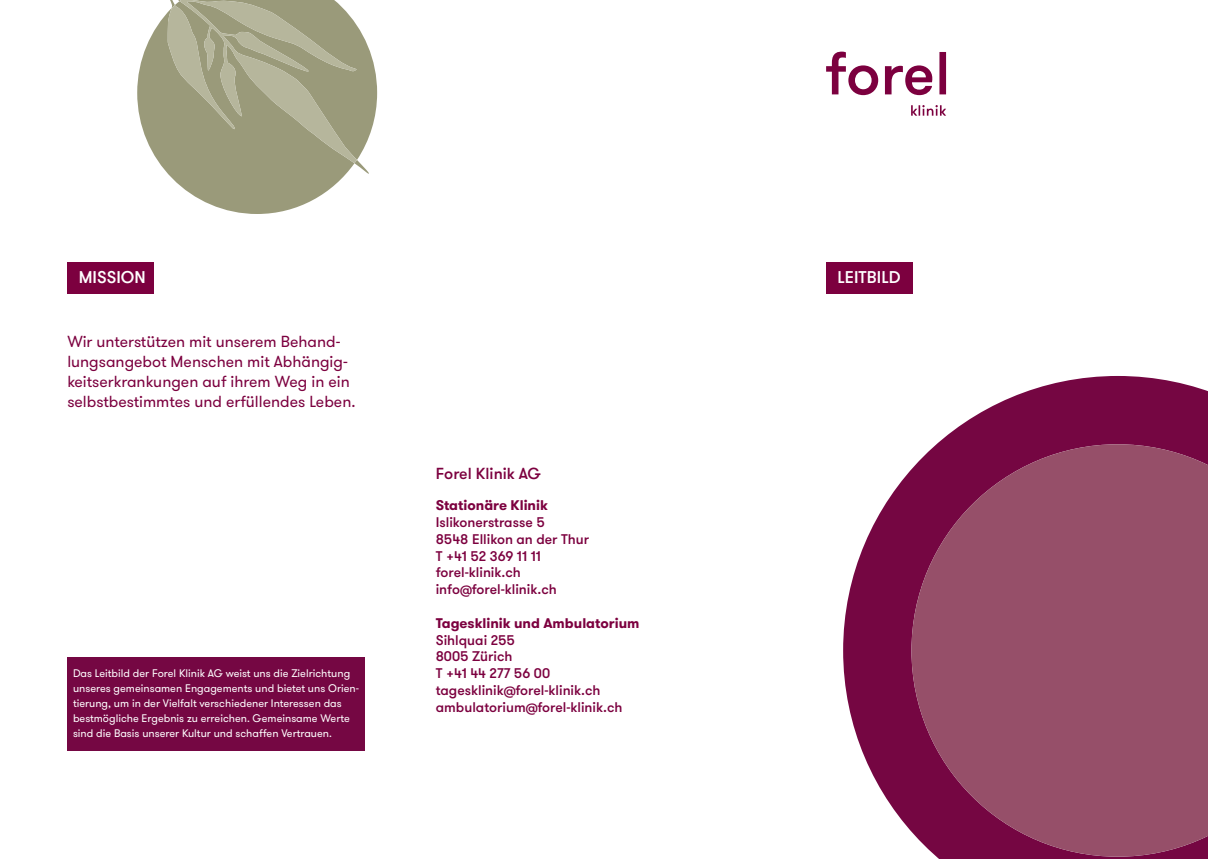
<style>
.page{position:relative;width:1208px;height:859px;background:#fff}
.page>*{position:absolute;margin:0;border:0;box-sizing:border-box;transform-origin:0 0}
.t1{font:500 17px "GT Walsheim";color:#fff}
.t2{font:16px/20px "GT Walsheim";color:#7c003f}
.t3{font:500 16px "GT Walsheim";color:#7c003f}
.t4{font:500 14px "GT Walsheim";color:#7c003f}
.t5{font:700 14px "GT Walsheim";color:#7c003f}
.t6{font:11px/15px "GT Walsheim";color:#fff}
</style>
<div class="page">
<svg style="left:843px;top:376px;width:365px;height:483px;fill:#750642"></svg>
<svg style="left:911px;top:444px;width:297px;height:413px;background:#914463"></svg>
<div style="left:826px;top:262px;width:87px;height:31px;background:#7c003f"></div>
<div style="left:67px;top:262px;width:87px;height:31px;background:#7c003f"></div>
<svg style="left:168px;top:174px;width:178px;height:40px;fill:#9a9a7a"></svg>
<svg style="left:137px;top:0;width:240px;height:174px;background:#abab8f"></svg>
<div style="left:67px;top:658px;width:298px;height:93px;background:#750743"></div>
<svg style="left:826px;top:52px;width:120px;height:43px"></svg>
<svg style="left:911px;top:105px;width:35px;height:11px"></svg>
<p class="t1" style="left:79px;top:267px;width:69px">MISSION</p>
<p class="t1" style="left:837px;top:267px;width:65px">LEITBILD</p>
<p class="t2" style="left:67px;top:332px;width:290px">Wir unterstützen mit unserem Behand&shy;lungsangebot Menschen mit Abhängig&shy;keitserkrankungen auf ihrem Weg in ein selbstbestimmtes und erfüllendes Leben.</p>
<p class="t6" style="left:73px;top:666px;width:287px">Das Leitbild der Forel Klinik AG weist uns die Zielrichtung unseres gemeinsamen Engagements und bietet uns Orien&shy;tierung, um in der Vielfalt verschiedener Interessen das bestmögliche Ergebnis zu erreichen. Gemeinsame Werte sind die Basis unserer Kultur und schaffen Vertrauen.</p>
<p class="t3" style="left:436px;top:463px;width:107px">Forel Klinik AG</p>
<p class="t5" style="left:436px;top:496px;width:114px">Stationäre Klinik</p>
<p class="t4" style="left:436px;top:513px;width:111px">Islikonerstrasse 5</p>
<p class="t4" style="left:436px;top:530px;width:155px">8548 Ellikon an der Thur</p>
<p class="t4" style="left:436px;top:547px;width:107px">T +41 52 369 11 11</p>
<p class="t4" style="left:436px;top:564px;width:87px">forel-klinik.ch</p>
<p class="t4" style="left:436px;top:581px;width:123px">info@forel-klinik.ch</p>
<p class="t5" style="left:436px;top:614px;width:205px">Tagesklinik und Ambulatorium</p>
<p class="t4" style="left:436px;top:631px;width:81px">Sihlquai 255</p>
<p class="t4" style="left:436px;top:648px;width:78px">8005 Zürich</p>
<p class="t4" style="left:436px;top:665px;width:116px">T +41 44 277 56 00</p>
<p class="t4" style="left:436px;top:681px;width:166px">tagesklinik@forel-klinik.ch</p>
<p class="t4" style="left:436px;top:698px;width:188px">ambulatorium@forel-klinik.ch</p>
</div>
